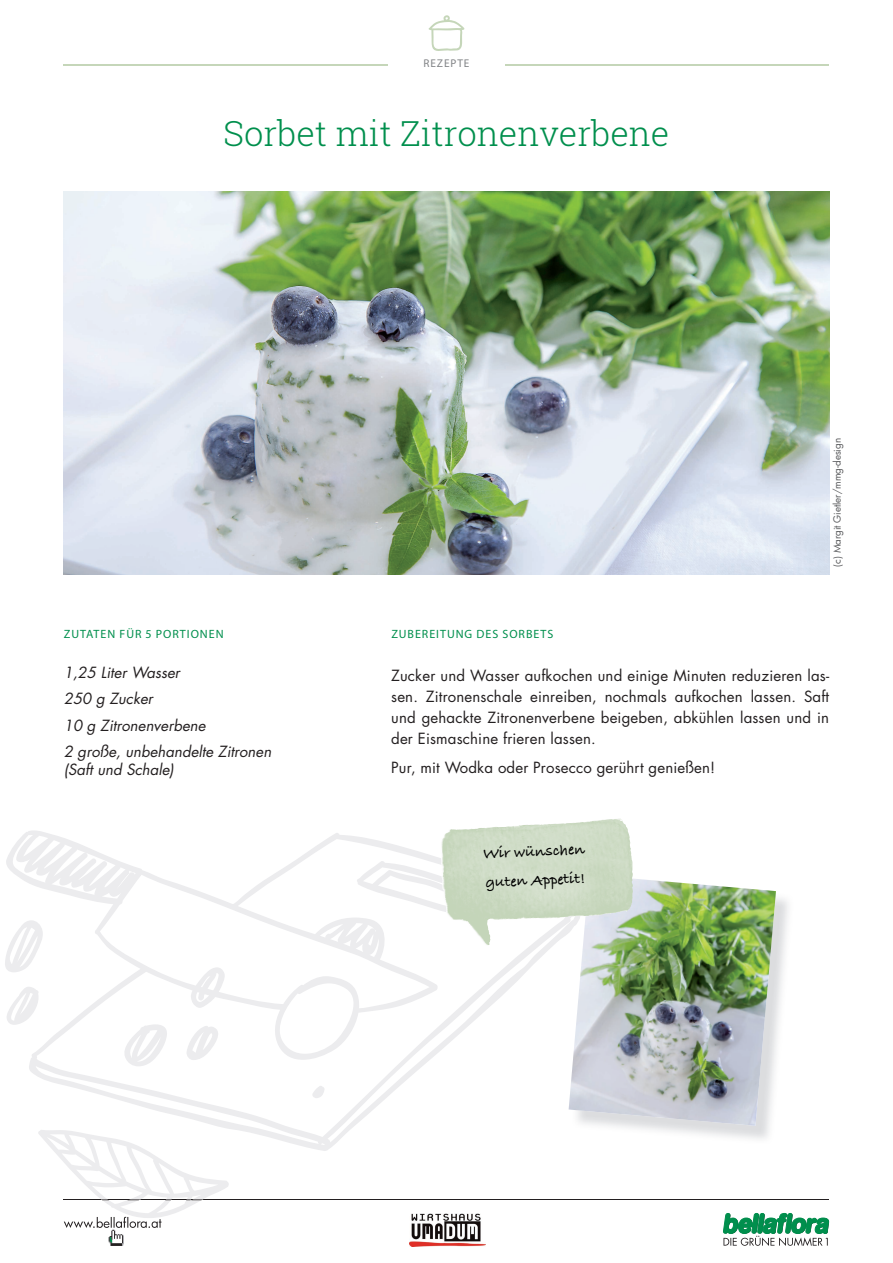
<style>
.page{position:relative;width:893px;height:1263px;background:#fff}
.page>*{position:absolute;margin:0;border:0;box-sizing:border-box;transform-origin:0 0}
.t1{font:300 34.5px "Roboto Slab";color:#008f4d}
.t2{font:700 15.9px/28.7px "Bradley Hand ITCTT";color:#000}
.t3{font:15px/21px "Futura Std";letter-spacing:.01em;color:#231f20;text-align:justify}
.t4{font:italic 15px/26.5px "Futura Std";color:#231f20}
.t5{font:12px "Myriad Pro";letter-spacing:.08em;color:#008f4d}
.t6{font:11.25px "Myriad Pro";letter-spacing:.08em;color:#808285}
.t7{font:9.75px "Futura";color:#57585a}
</style>
<div class="page">
<hr style="left:64px;top:64px;width:765px;height:1px;background:#c5d6b9">
<hr style="left:64px;top:1200px;width:765px;height:1px;background:#231f20">
<svg style="left:723px;top:1213px;width:106px;height:33px"></svg>
<div style="left:388px;top:59px;width:117px;height:19px;background:#fff"></div>
<svg style="left:428px;top:15px;width:36px;height:36px"></svg>
<img style="left:409px;top:1213px;width:77px;height:33px">
<svg style="left:6px;top:830px;width:562px;height:321px"></svg>
<svg style="left:121px;top:1024px;width:47px;height:42px"></svg>
<svg style="left:186px;top:1026px;width:39px;height:34px"></svg>
<svg style="left:356px;top:861px;width:128px;height:54px"></svg>
<svg style="left:312px;top:1086px;width:13px;height:12px"></svg>
<svg style="left:38px;top:1130px;width:191px;height:116px"></svg>
<svg style="left:6px;top:987px;width:34px;height:38px"></svg>
<svg style="left:5px;top:920px;width:39px;height:52px"></svg>
<img style="left:64px;top:191px;width:765px;height:383px">
<img style="left:569px;top:875px;width:207px;height:251px">
<img style="left:440px;top:819px;width:178px;height:87px">
<p class="t6" style="left:424px;top:57px;width:47px">REZEPTE</p>
<h1 class="t1" style="left:223px;top:109px;width:448px">Sorbet mit Zitronenverbene</h1>
<p class="t7" style="left:831px;top:567px;width:130px;rotate:-90deg">(c) Margit Gietler/mmg-design</p>
<p class="t5" style="left:64px;top:627px;width:161px">ZUTATEN FÜR 5 PORTIONEN</p>
<p class="t4" style="left:64px;top:659px;width:209px">1,25 Liter Wasser<br>250 g Zucker<br>10 g Zitronenverbene<br>2 große, unbehandelte Zitronen</p>
<p class="t4" style="left:64px;top:756px;width:112px">(Saft und Schale)</p>
<p class="t5" style="left:391px;top:627px;width:163px">ZUBEREITUNG DES SORBETS</p>
<p class="t3" style="left:391px;top:665px;width:439px">Zucker und Wasser aufkochen und einige Minuten reduzieren las&shy;sen. Zitronenschale einreiben, nochmals aufkochen lassen. Saft und gehackte Zitronenverbene beigeben, abkühlen lassen und in der Eismaschine frieren lassen.</p>
<p class="t3" style="left:391px;top:757px;width:326px">Pur, mit Wodka oder Prosecco gerührt genießen!</p>
<p class="t2" style="left:483px;top:838px;width:103px;rotate:-2deg">Wir wünschen guten Appetit!</p>
</div>
